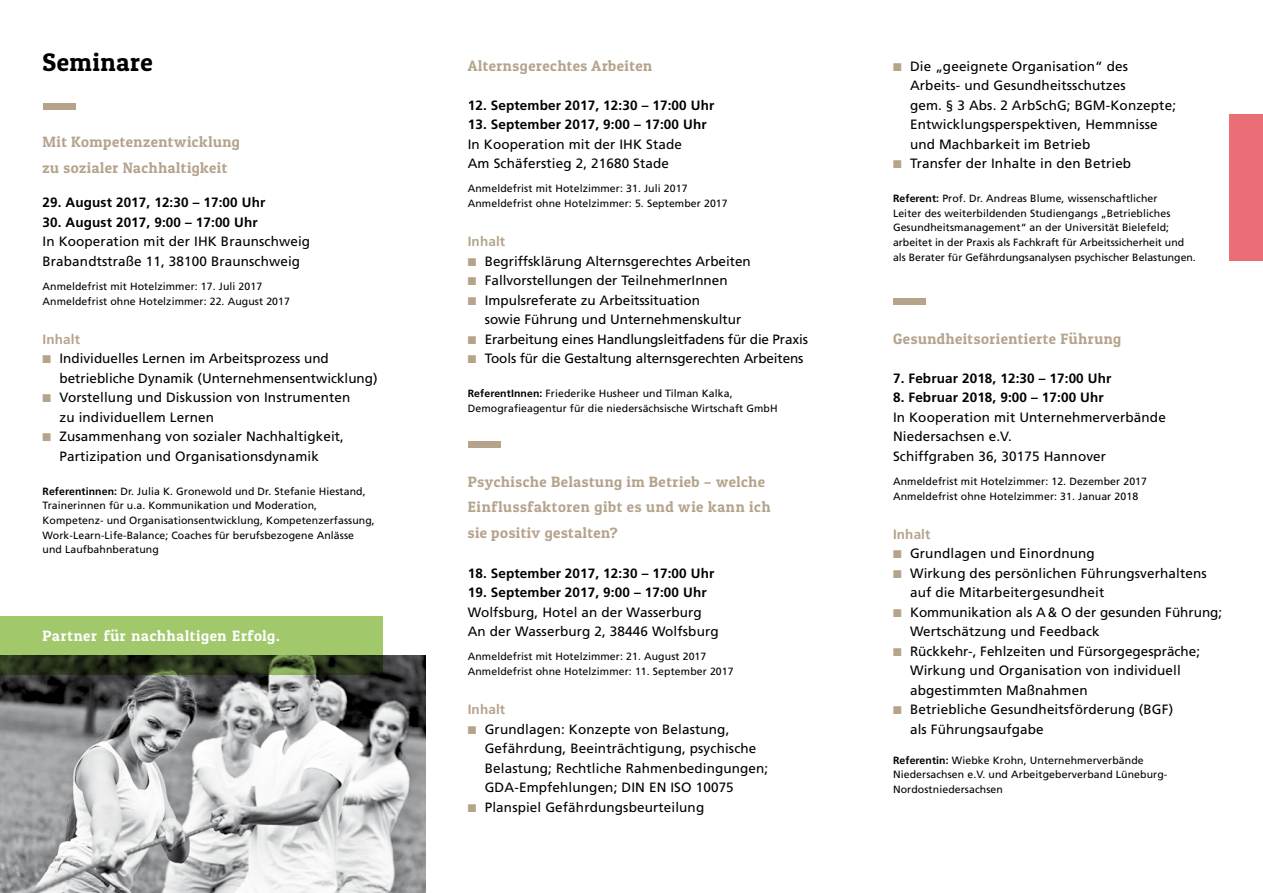
<style>
.page{position:relative;width:1263px;height:893px;background:#fff}
.page>*{position:absolute;margin:0;border:0;box-sizing:border-box;transform-origin:0 0}
.t1{font:25.5px "Patua One";letter-spacing:.025em;color:#000}
.t2{font:15px/26px "Patua One";letter-spacing:.035em;color:#b5a38c}
.t3{font:15px "Patua One";letter-spacing:.05em;color:#fff}
.t4{font:13.5px/19.5px "Frutiger LT";letter-spacing:.01em;color:#000}
.t5{font:700 13.5px "Frutiger LT";letter-spacing:.01em;color:#000}
.t6{font:13.5px "Frutiger LT";letter-spacing:-.01em;color:#000}
.t7{font:700 13.5px "Frutiger LT";letter-spacing:.01em;color:#b5a38c}
.t8{font:10.5px/14.7px "Frutiger LT";letter-spacing:.01em;color:#000}
.s1{color:#b5a38c}
.s2{font-weight:700}
</style>
<div class="page">
<div style="left:1229px;top:114px;width:34px;height:147px;background:#eb6d75"></div>
<div style="left:43px;top:103px;width:32px;height:7px;background:#b5a38c"></div>
<div style="left:468px;top:441px;width:32px;height:7px;background:#b5a38c"></div>
<img style="left:0;top:656px;width:425px;height:237px">
<svg style="left:0;top:617px;width:383px;height:58px;background:#789650"></svg>
<div style="left:893px;top:298px;width:33px;height:7px;background:#b5a38c"></div>
<h1 class="t1" style="left:43px;top:46px;width:112px">Seminare</h1>
<p class="t2" style="left:468px;top:52px;width:186px">Alternsgerechtes Arbeiten</p>
<p class="t5" style="left:468px;top:97px;width:248px">12. September 2017, 12:30 – 17:00 Uhr</p>
<p class="t5" style="left:468px;top:116px;width:240px">13. September 2017, 9:00 – 17:00 Uhr</p>
<p class="t4" style="left:468px;top:134px;width:216px">In Kooperation mit der IHK Stade<br>Am Schäferstieg 2, 21680 Stade</p>
<p class="t8" style="left:468px;top:181px;width:261px">Anmeldefrist mit Hotelzimmer: 31. Juli 2017<br>Anmeldefrist ohne Hotelzimmer: 5. September 2017</p>
<p class="t7" style="left:468px;top:233px;width:39px">Inhalt</p>
<p class="t4" style="left:468px;top:251px;width:285px"><span class="s1">■</span> Begriffsklärung Alternsgerechtes Arbeiten</p>
<p class="t4" style="left:468px;top:271px;width:261px"><span class="s1">■</span> Fallvorstellungen der TeilnehmerInnen</p>
<p class="t4" style="left:485px;top:290px;width:258px;text-indent:-17px"><span class="s1">■</span> Impulsreferate zu Arbeitssituation<br>sowie Führung und Unternehmenskultur</p>
<p class="t6" style="left:468px;top:331px;width:342px"><span class="s1">■</span> Erarbeitung eines Handlungsleitfadens für die Praxis</p>
<p class="t6" style="left:468px;top:350px;width:337px"><span class="s1">■</span> Tools für die Gestaltung alternsgerechten Arbeitens</p>
<p class="t8" style="left:468px;top:386px;width:311px"><span class="s2">ReferentInnen:</span> Friederike Husheer und Tilman Kalka,<br>Demografieagentur für die niedersächsische Wirtschaft GmbH</p>
<p class="t2" style="left:43px;top:129px;width:199px">Mit Kompetenzentwicklung zu sozialer Nachhaltigkeit</p>
<p class="t5" style="left:43px;top:194px;width:224px">29. August 2017, 12:30 – 17:00 Uhr</p>
<p class="t5" style="left:43px;top:214px;width:217px">30. August 2017, 9:00 – 17:00 Uhr</p>
<p class="t4" style="left:43px;top:232px;width:269px">In Kooperation mit der IHK Braunschweig<br>Brabandtstraße 11, 38100 Braunschweig</p>
<p class="t8" style="left:43px;top:278px;width:249px">Anmeldefrist mit Hotelzimmer: 17. Juli 2017<br>Anmeldefrist ohne Hotelzimmer: 22. August 2017</p>
<p class="t7" style="left:43px;top:331px;width:39px">Inhalt</p>
<p class="t4" style="left:60px;top:349px;width:320px;text-indent:-17px"><span class="s1">■</span> Individuelles Lernen im Arbeitsprozess und betriebliche Dynamik (Unternehmensentwicklung)</p>
<p class="t4" style="left:60px;top:388px;width:292px;text-indent:-17px"><span class="s1">■</span> Vorstellung und Diskussion von Instrumenten zu individuellem Lernen</p>
<p class="t4" style="left:60px;top:427px;width:286px;text-indent:-17px"><span class="s1">■</span> Zusammenhang von sozialer Nachhaltigkeit,<br>Partizipation und Organisationsdynamik</p>
<p class="t8" style="left:43px;top:484px;width:334px"><span class="s2">Referentinnen:</span> Dr. Julia K. Gronewold und Dr. Stefanie Hiestand, Trainerinnen für u.a. Kommunikation und Moderation, Kompetenz- und Organisationsentwicklung, Kompetenzerfassung, Work-Learn-Life-Balance; Coaches für berufsbezogene Anlässe und Laufbahnberatung</p>
<p class="t2" style="left:468px;top:468px;width:304px">Psychische Belastung im Betrieb – welche<br>Einflussfaktoren gibt es und wie kann ich sie positiv gestalten?</p>
<p class="t5" style="left:468px;top:565px;width:248px">18. September 2017, 12:30 – 17:00 Uhr</p>
<p class="t5" style="left:468px;top:584px;width:240px">19. September 2017, 9:00 – 17:00 Uhr</p>
<p class="t4" style="left:468px;top:602px;width:252px">Wolfsburg, Hotel an der Wasserburg<br>An der Wasserburg 2, 38446 Wolfsburg</p>
<p class="t8" style="left:468px;top:649px;width:267px">Anmeldefrist mit Hotelzimmer: 21. August 2017<br>Anmeldefrist ohne Hotelzimmer: 11. September 2017</p>
<p class="t7" style="left:468px;top:701px;width:39px">Inhalt</p>
<p class="t4" style="left:485px;top:719px;width:285px;text-indent:-17px"><span class="s1">■</span> Grundlagen: Konzepte von Belastung, Gefährdung, Beeinträchtigung, psychische Belastung; Rechtliche Rahmenbedingungen; GDA-Empfehlungen; DIN EN ISO 10075</p>
<p class="t4" style="left:468px;top:797px;width:238px"><span class="s1">■</span> Planspiel Gefährdungsbeurteilung</p>
<p class="t3" style="left:43px;top:627px;width:239px">Partner für nachhaltigen Erfolg.</p>
<p class="t4" style="left:910px;top:56px;width:268px;text-indent:-17px"><span class="s1">■</span> Die „geeignete Organisation“ des Arbeits- und Gesundheitsschutzes<br>gem. § 3 Abs. 2 ArbSchG; BGM-Konzepte; Entwicklungsperspektiven, Hemmnisse und Machbarkeit im Betrieb</p>
<p class="t4" style="left:893px;top:154px;width:240px"><span class="s1">■</span> Transfer der Inhalte in den Betrieb</p>
<p class="t8" style="left:893px;top:191px;width:304px"><span class="s2">Referent:</span> Prof. Dr. Andreas Blume, wissenschaftlicher<br>Leiter des weiterbildenden Studiengangs „Betriebliches Gesundheitsmanagement“ an der Universität Bielefeld; arbeitet in der Praxis als Fachkraft für Arbeitssicherheit und als Berater für Gefährdungsanalysen psychischer Belastungen.</p>
<p class="t2" style="left:893px;top:325px;width:230px">Gesundheitsorientierte Führung</p>
<p class="t5" style="left:893px;top:370px;width:220px">7. Februar 2018, 12:30 – 17:00 Uhr</p>
<p class="t5" style="left:893px;top:389px;width:212px">8. Februar 2018, 9:00 – 17:00 Uhr</p>
<p class="t4" style="left:893px;top:407px;width:274px">In Kooperation mit Unternehmerverbände<br>Niedersachsen e.V.<br>Schiffgraben 36, 30175 Hannover </p>
<p class="t8" style="left:893px;top:473px;width:256px">Anmeldefrist mit Hotelzimmer: 12. Dezember 2017<br>Anmeldefrist ohne Hotelzimmer: 31. Januar 2018</p>
<p class="t7" style="left:893px;top:526px;width:39px">Inhalt</p>
<p class="t4" style="left:893px;top:544px;width:203px"><span class="s1">■</span> Grundlagen und Einordnung</p>
<p class="t4" style="left:910px;top:563px;width:298px;text-indent:-17px"><span class="s1">■</span> Wirkung des persönlichen Führungsverhaltens auf die Mitarbeitergesundheit</p>
<p class="t4" style="left:910px;top:602px;width:314px;text-indent:-17px"><span class="s1">■</span> Kommunikation als A&amp; O der gesunden Führung;<br>Wertschätzung und Feedback</p>
<p class="t4" style="left:910px;top:641px;width:292px;text-indent:-17px"><span class="s1">■</span> Rückkehr-, Fehlzeiten und Fürsorgegespräche;<br>Wirkung und Organisation von individuell abgestimmten Maßnahmen</p>
<p class="t4" style="left:910px;top:700px;width:265px;text-indent:-17px"><span class="s1">■</span> Betriebliche Gesundheitsförderung (BGF) als Führungsaufgabe</p>
<p class="t8" style="left:893px;top:753px;width:276px"><span class="s2">Referentin:</span> Wiebke Krohn, Unternehmerverbände<br>Niedersachsen e.V. und Arbeitgeberverband Lüneburg-<br>Nordostniedersachsen</p>
</div>
